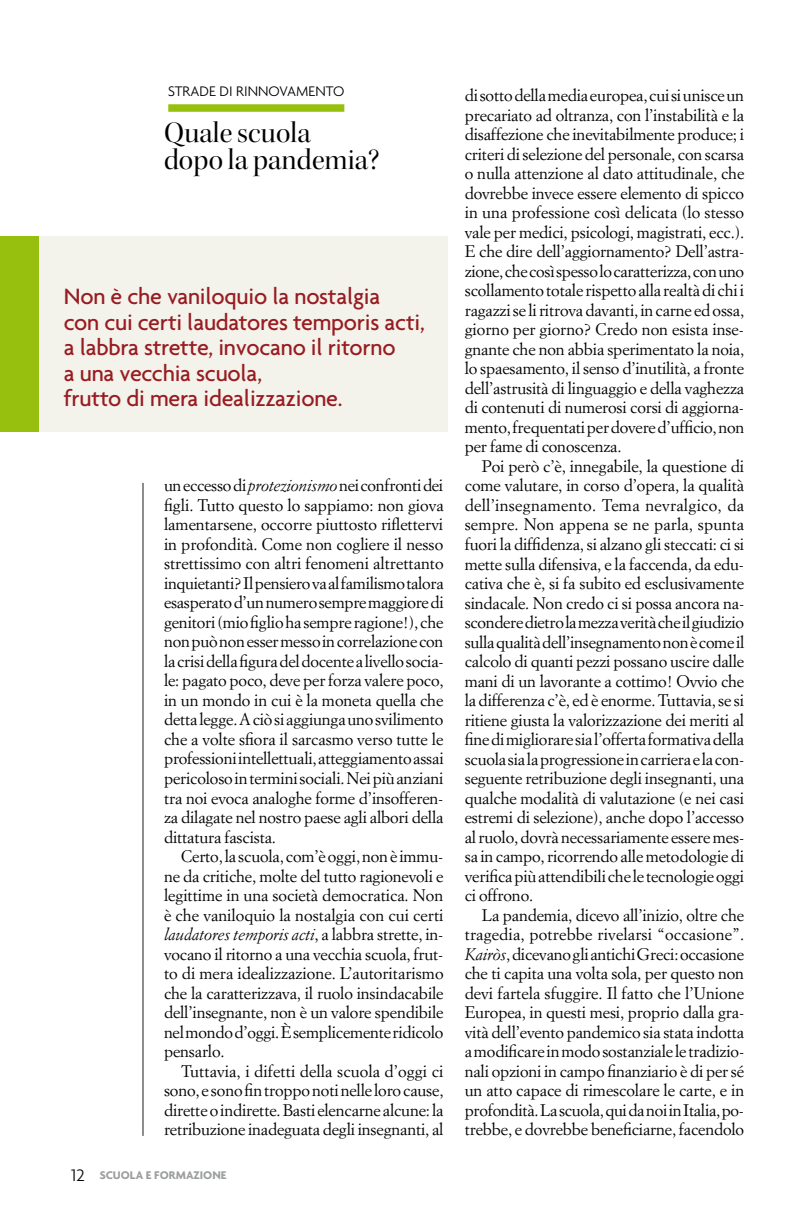
<style>
.page{position:relative;width:808px;height:1221px;background:#fff}
.page>*{position:absolute;margin:0;border:0;box-sizing:border-box;transform-origin:0 0}
.t1{font:30px/27px "Kepler Std Disp";letter-spacing:.005em;color:#000}
.t2{font:500 24px/25.5px "Agenda";letter-spacing:-.01em;color:#981c21}
.t3{font:16.5px/19.5px "Simoncini Garamond";letter-spacing:-.01em;color:#000;text-align:justify}
.t4{font:300 15px "Agenda";color:#000}
.t5{font:700 12px "Agenda";color:#9c9e9f}
.s1{font-style:italic}
.s2{font-weight:300;font-size:18px;color:#000}
</style>
<div class="page">
<hr style="left:143px;top:483px;width:1px;height:652px;background:#000">
<div style="left:168px;top:104px;width:176px;height:8px;background:#97bf0d"></div>
<div style="left:0;top:236px;width:448px;height:196px;background:#f3f3eb"></div>
<div style="left:0;top:236px;width:38px;height:196px;background:#97bf0d"></div>
<p class="t4" style="left:168px;top:82px;width:178px">STRADE DI RINNOVAMENTO</p>
<h1 class="t1" style="left:164px;top:120px;width:217px">Quale scuola<br>dopo la pandemia?</h1>
<h2 class="t2" style="left:64px;top:283px;width:362px">Non è che vaniloquio la nostalgia<br>con cui certi laudatores temporis acti, a labbra strette, invocano il ritorno<br>a una vecchia scuola,<br>frutto di mera idealizzazione.</h2>
<p class="t3" style="left:164px;top:475px;width:281px">un eccesso di <span class="s1">protezionismo</span> nei confronti dei figli. Tutto questo lo sappiamo: non giova lamentarsene, occorre piuttosto riflettervi in profondità. Come non cogliere il nesso strettissimo con altri fenomeni altrettanto inquietanti? Il pensiero va al familismo talora esasperato d’un numero sempre maggiore di genitori (mio figlio ha sempre ragione!), che non può non esser messo in correlazione con la crisi della figura del docente a livello socia&shy;le: pagato poco, deve per forza valere poco, in un mondo in cui è la moneta quella che detta legge. A ciò si aggiunga uno svilimento che a volte sfiora il sarcasmo verso tutte le professioni intellettuali, atteggiamento assai pericoloso in termini sociali. Nei più anziani tra noi evoca analoghe forme d’insofferen&shy;za dilagate nel nostro paese agli albori della dittatura fascista.</p>
<p class="t3" style="left:164px;top:846px;width:281px;text-indent:17px">Certo, la scuola, com’è oggi, non è immu&shy;ne da critiche, molte del tutto ragionevoli e legittime in una società democratica. Non è che vaniloquio la nostalgia con cui certi <span class="s1">laudatores temporis acti</span>, a labbra strette, in&shy;vocano il ritorno a una vecchia scuola, frut&shy;to di mera idealizzazione. L’autoritarismo che la caratterizzava, il ruolo insindacabile dell’insegnante, non è un valore spendibile nel mondo d’oggi. È semplicemente ridicolo pensarlo.</p>
<p class="t3" style="left:164px;top:1060px;width:281px;text-indent:17px">Tuttavia, i difetti della scuola d’oggi ci sono, e sono fin troppo noti nelle loro cause, dirette o indirette. Basti elencarne alcune: la retribuzione inadeguata degli insegnanti, al</p>
<p class="t5" style="left:71px;top:1167px;width:157px"><span class="s2">12</span> SCUOLA E FORMAZIONE</p>
<p class="t3" style="left:465px;top:85px;width:281px">di sotto della media europea, cui si unisce un precariato ad oltranza, con l’instabilità e la disaffezione che inevitabilmente produce; i criteri di selezione del personale, con scarsa o nulla attenzione al dato attitudinale, che dovrebbe invece essere elemento di spicco in una professione così delicata (lo stesso vale per medici, psicologi, magistrati, ecc.).<br>E che dire dell’aggiornamento? Dell’astra&shy;zione, che così spesso lo caratterizza, con uno scollamento totale rispetto alla realtà di chi i ragazzi se li ritrova davanti, in carne ed ossa, giorno per giorno? Credo non esista inse&shy;gnante che non abbia sperimentato la noia, lo spaesamento, il senso d’inutilità, a fronte dell’astrusità di linguaggio e della vaghezza di contenuti di numerosi corsi di aggiorna&shy;mento, frequentati per dovere d’ufficio, non per fame di conoscenza.</p>
<p class="t3" style="left:465px;top:456px;width:281px;text-indent:17px">Poi però c’è, innegabile, la questione di come valutare, in corso d’opera, la qualità dell’insegnamento. Tema nevralgico, da sempre. Non appena se ne parla, spunta fuori la diffidenza, si alzano gli steccati: ci si mette sulla difensiva, e la faccenda, da edu&shy;cativa che è, si fa subito ed esclusivamente sindacale. Non credo ci si possa ancora na&shy;scondere dietro la mezza verità che il giudizio sulla qualità dell’insegnamento non è come il calcolo di quanti pezzi possano uscire dalle mani di un lavorante a cottimo! Ovvio che la differenza c’è, ed è enorme. Tuttavia, se si ritiene giusta la valorizzazione dei meriti al fine di migliorare sia l’offerta formativa della scuola sia la progressione in carriera e la con&shy;seguente retribuzione degli insegnanti, una qualche modalità di valutazione (e nei casi estremi di selezione), anche dopo l’accesso al ruolo, dovrà necessariamente essere mes&shy;sa in campo, ricorrendo alle metodologie di verifica più attendibili che le tecnologie oggi ci offrono.</p>
<p class="t3" style="left:465px;top:904px;width:281px;text-indent:17px">La pandemia, dicevo all’inizio, oltre che tragedia, potrebbe rivelarsi “occasione”.<br><span class="s1">Kairòs</span>, dicevano gli antichi Greci: occasione che ti capita una volta sola, per questo non devi fartela sfuggire. Il fatto che l’Unione Europea, in questi mesi, proprio dalla gra&shy;vità dell’evento pandemico sia stata indotta a modificare in modo sostanziale le tradizio&shy;nali opzioni in campo finanziario è di per sé un atto capace di rimescolare le carte, e in profondità. La scuola, qui da noi in Italia, po&shy;trebbe, e dovrebbe beneficiarne, facendolo</p>
</div>
